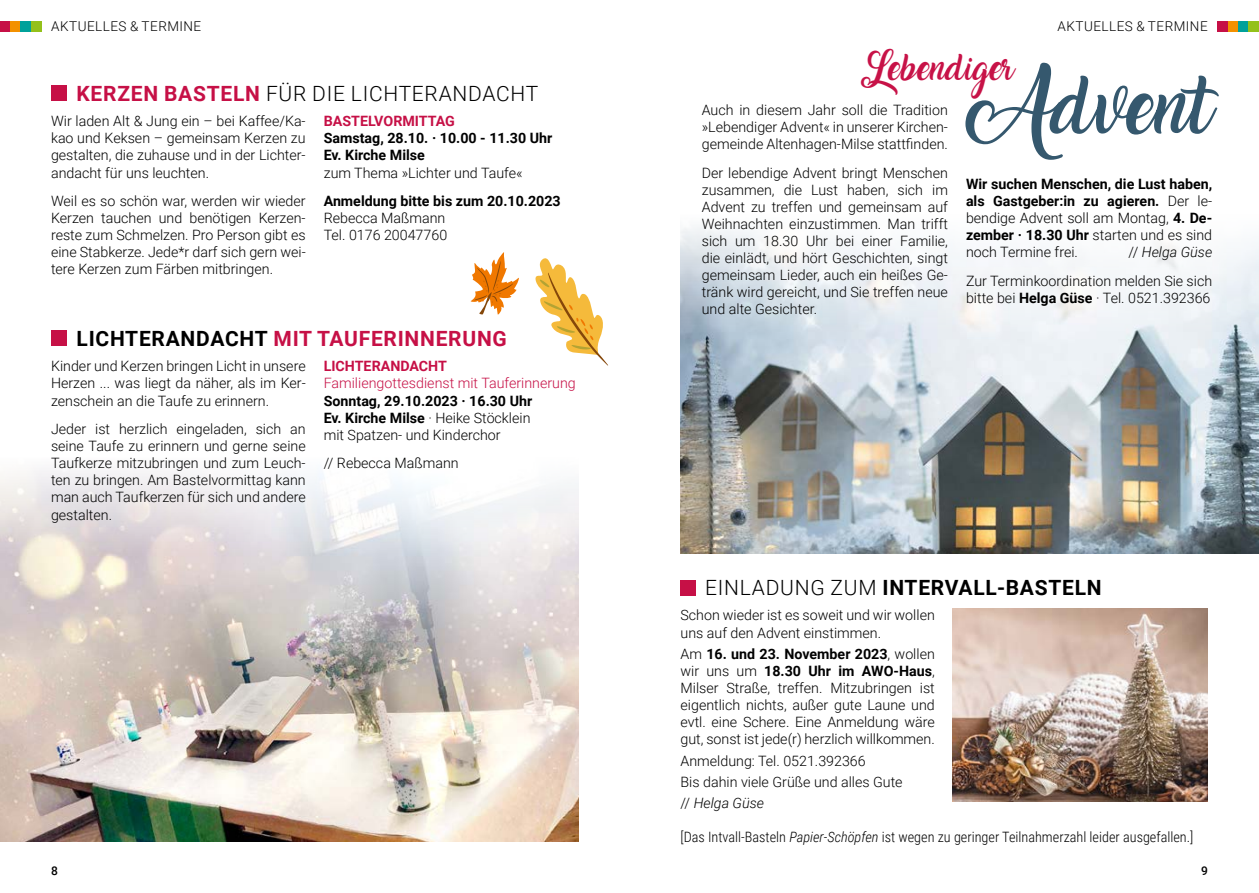
<style>
.page{position:relative;width:1259px;height:893px;background:#fff}
.page>*{position:absolute;margin:0;border:0;box-sizing:border-box;transform-origin:0 0}
.t1{font:23.25px "Amarillo";color:#c71247}
.t2{font:300 21px "Roboto";letter-spacing:.035em;color:#000}
.t3{font:700 21px "Roboto";letter-spacing:.035em;color:#c61046}
.t4{font:700 21px "Roboto";letter-spacing:.035em;color:#000}
.t5{font:300 14.25px/17.1px "Roboto";color:#000;text-align:justify}
.t6{font:700 14.25px/17.1px "Roboto";color:#000}
.t7{font:300 14.25px "Roboto Condensed";color:#000}
.t8{font:300 14.25px "Roboto";color:#c61046}
.t9{font:700 14.25px "Roboto";color:#c61046}
.t10{font:300 13.5px "Roboto";letter-spacing:.035em;color:#000}
.t11{font:500 12px "Roboto";color:#000}
.s1{font-weight:700;color:#c61046}
.s2{color:#000}
.s3{font-weight:300}
.s4{font-style:italic}
.s5{font-weight:700}
</style>
<div class="page">
<div style="left:1217px;top:21px;width:11px;height:11px;background:#c61046"></div>
<div style="left:1228px;top:21px;width:10px;height:11px;background:#f39100"></div>
<div style="left:1238px;top:21px;width:10px;height:11px;background:#00a19a"></div>
<div style="left:1248px;top:21px;width:11px;height:11px;background:#94c11a"></div>
<div style="left:0;top:21px;width:10px;height:11px;background:#c61046"></div>
<div style="left:10px;top:21px;width:11px;height:11px;background:#f39100"></div>
<div style="left:21px;top:21px;width:10px;height:11px;background:#00a19a"></div>
<div style="left:31px;top:21px;width:10px;height:11px;background:#94c11a"></div>
<svg style="left:535px;top:258px;width:73px;height:108px"></svg>
<svg style="left:471px;top:252px;width:48px;height:63px"></svg>
<img style="left:0;top:470px;width:578px;height:372px">
<div style="left:51px;top:85px;width:16px;height:16px;background:#c61046"></div>
<img style="left:680px;top:228px;width:579px;height:326px">
<svg style="left:693px;top:94px;width:527px;height:255px"></svg>
<svg style="left:965px;top:63px;width:253px;height:97px"></svg>
<div style="left:51px;top:331px;width:16px;height:15px;background:#c61046"></div>
<div style="left:679px;top:580px;width:16px;height:15px;background:#c61046"></div>
<img style="left:952px;top:608px;width:256px;height:194px">
<p class="t10" style="left:51px;top:17px;width:152px">AKTUELLES &amp; TERMINE</p>
<p class="t10" style="left:1057px;top:17px;width:152px">AKTUELLES &amp; TERMINE</p>
<h2 class="t2" style="left:77px;top:79px;width:463px"><span class="s1">KERZEN BASTELN</span> FÜR DIE LICHTERANDACHT</h2>
<p class="t5" style="left:51px;top:112px;width:256px">Wir laden Alt &amp; Jung ein – bei Kaffee/Ka&shy;kao und Keksen – gemeinsam Kerzen zu gestalten, die zuhause und in der Lichter&shy;andacht für uns leuchten.</p>
<p class="t5" style="left:51px;top:192px;width:256px">Weil es so schön war, werden wir wieder Kerzen tauchen und benötigen Kerzen&shy;reste zum Schmelzen. Pro Person gibt es eine Stabkerze. Jede*r darf sich gern wei&shy;tere Kerzen zum Färben mitbringen.</p>
<p class="t9" style="left:324px;top:111px;width:133px">BASTELVORMITTAG</p>
<p class="t6" style="left:324px;top:129px;width:230px">Samstag, 28.10. · 10.00 - 11.30 Uhr<br>Ev. Kirche Milse</p>
<p class="t5" style="left:324px;top:163px;width:200px">zum Thema »Lichter und Taufe«</p>
<p class="t6" style="left:324px;top:192px;width:238px">Anmeldung bitte bis zum 20.10.2023</p>
<p class="t5" style="left:324px;top:209px;width:125px">Rebecca Maßmann<br>Tel. 0176 20047760</p>
<h2 class="t3" style="left:77px;top:324px;width:432px"><span class="s2">LICHTERANDACHT</span> MIT TAUFERINNERUNG</h2>
<p class="t5" style="left:51px;top:357px;width:256px">Kinder und Kerzen bringen Licht in unsere Herzen ... was liegt da näher, als im Ker&shy;zenschein an die Taufe zu erinnern.</p>
<p class="t5" style="left:51px;top:420px;width:256px">Jeder ist herzlich eingeladen, sich an seine Taufe zu erinnern und gerne seine Taufkerze mitzubringen und zum Leuch&shy;ten zu bringen. Am Bastelvormittag kann man auch Taufkerzen für sich und andere gestalten.</p>
<p class="t9" style="left:324px;top:356px;width:125px">LICHTERANDACHT</p>
<p class="t8" style="left:324px;top:373px;width:254px">Familiengottesdienst mit Tauferinnerung</p>
<p class="t6" style="left:324px;top:391px;width:210px">Sonntag, 29.10.2023 · 16.30 Uhr<br>Ev. Kirche Milse <span class="s3">· Heike Stöcklein mit Spatzen- und Kinderchor</span></p>
<p class="t5" style="left:324px;top:454px;width:136px">// Rebecca Maßmann</p>
<h1 class="t1" style="left:861px;top:59px;width:154px">Lebendiger</h1>
<p class="t5" style="left:702px;top:101px;width:248px">Auch in diesem Jahr soll die Tradition »Lebendiger Advent« in unserer Kirchen&shy;gemeinde Altenhagen-Milse stattfinden.</p>
<p class="t5" style="left:702px;top:163px;width:248px">Der lebendige Advent bringt Menschen zusammen, die Lust haben, sich im Advent zu treffen und gemeinsam auf Weihnachten einzustimmen. Man trifft sich um 18.30 Uhr bei einer Familie, die einlädt, und hört Geschichten, singt gemeinsam Lieder, auch ein heißes Ge&shy;tränk wird gereicht, und Sie treffen neue und alte Gesichter.</p>
<p class="t6" style="left:966px;top:175px;width:248px;text-align:justify">Wir suchen Menschen, die Lust haben, als Gastgeber:in zu agieren. <span class="s3">Der le&shy;bendige Advent soll am Montag,</span> 4. De&shy;zember · 18.30 Uhr <span class="s3">starten und es sind noch Termine frei.</span></p>
<p class="t5" style="left:966px;top:237px;width:248px;line-height:28.5px;text-align:right">// <span class="s4">Helga Güse<br></span>Zur Terminkoordination melden Sie sich</p>
<p class="t5" style="left:966px;top:289px;width:246px">bitte bei <span class="s5">Helga Güse</span> · Tel. 0521.392366</p>
<h2 class="t4" style="left:705px;top:573px;width:398px"><span class="s3">EINLADUNG ZUM</span> INTERVALL-BASTELN</h2>
<p class="t5" style="left:680px;top:606px;width:256px">Schon wieder ist es soweit und wir wollen uns auf den Advent einstimmen.</p>
<p class="t5" style="left:680px;top:645px;width:256px">Am <span class="s5">16. und 23. November 2023</span>, wollen wir uns um <span class="s5">18.30 Uhr im AWO-Haus</span>, Milser Straße, treffen. Mitzubringen ist eigentlich nichts, außer gute Laune und evtl. eine Schere. Eine Anmeldung wäre gut, sonst ist jede(r) herzlich willkommen.</p>
<p class="t5" style="left:680px;top:749px;width:224px;line-height:21.3px;text-align:left">Anmeldung: Tel. 0521.392366<br>Bis dahin viele Grüße und alles Gute // <span class="s4">Helga Güse</span></p>
<p class="t7" style="left:680px;top:827px;width:514px">[Das Intvall-Basteln <span class="s4">Papier-Schöpfen</span> ist wegen zu geringer Teilnahmerzahl leider ausgefallen.]</p>
<p class="t11" style="left:51px;top:863px;width:8px">8</p>
<p class="t11" style="left:1201px;top:863px;width:8px">9</p>
</div>
